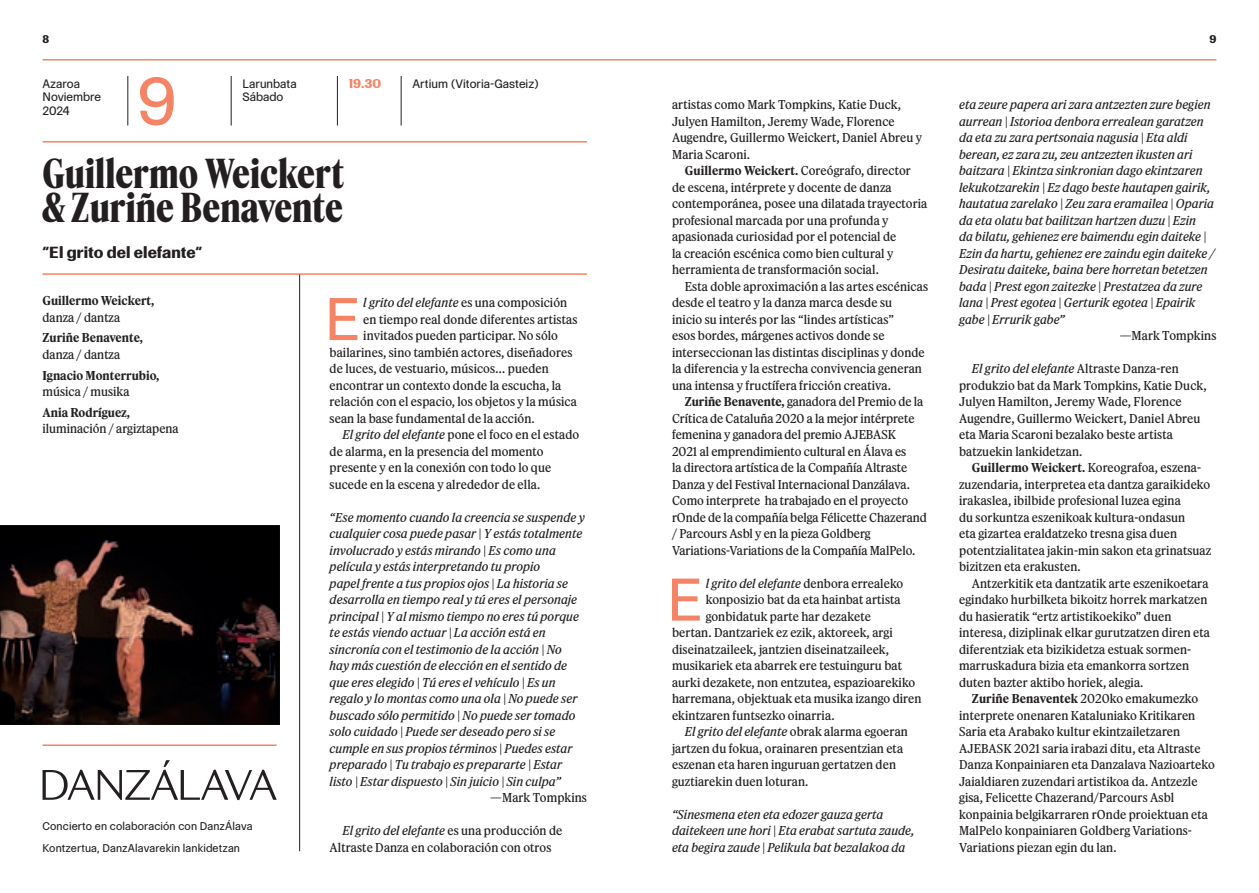
<style>
.page{position:relative;width:1259px;height:893px;background:#fff}
.page>*{position:absolute;margin:0;border:0;box-sizing:border-box;transform-origin:0 0}
.t1{font:63px "Control Upright Regular TNT";color:#f48465}
.t2{font:55.95px "Control Upright";color:#f48465}
.t3{font:700 39px/34.5px "Feature Deck Cond";color:#231f20}
.t4{font:700 15px "Control Upright";color:#231f20}
.t5{font:12px/16.5px "Feature Text";letter-spacing:.005em;color:#231f20}
.t6{font:italic 12px/16.5px "Feature Text";letter-spacing:.005em;color:#231f20}
.t7{font:700 12px "Feature Text";color:#231f20}
.t8{font:700 12px "Control Upright";color:#f48465}
.t9{font:11.4px/13.5px "Control Upright";color:#231f20}
.t10{font:10.5px/22px "Control Upright";letter-spacing:.01em;color:#231f20}
.t11{font:700 10.5px "Control Upright";color:#231f20}
.s1{font-style:normal}
.s2{font-style:italic}
.s3{font-weight:700}
</style>
<div class="page">
<svg style="left:43px;top:760px;width:234px;height:40px"></svg>
<hr style="left:128px;top:76px;width:1px;height:50px;background:#231f20">
<hr style="left:231px;top:76px;width:1px;height:50px;background:#231f20">
<hr style="left:337px;top:76px;width:1px;height:50px;background:#231f20">
<hr style="left:299px;top:274px;width:1px;height:577px;background:#231f20">
<hr style="left:43px;top:744px;width:234px;height:2px;background:#f48465">
<img style="left:0;top:526px;width:279px;height:198px">
<hr style="left:43px;top:59px;width:1173px;height:2px;background:#f48465">
<hr style="left:43px;top:141px;width:544px;height:2px;background:#f48465">
<hr style="left:43px;top:273px;width:544px;height:2px;background:#f48465">
<hr style="left:401px;top:76px;width:1px;height:50px;background:#231f20">
<p class="t11" style="left:43px;top:31px;width:8px">8</p>
<p class="t11" style="left:1209px;top:31px;width:8px">9</p>
<p class="t9" style="left:43px;top:76px;width:60px">Azaroa<br>Noviembre<br>2024</p>
<h1 class="t1" style="left:139px;top:58px;width:37px">9</h1>
<p class="t9" style="left:242px;top:76px;width:56px">Larunbata<br>Sábado</p>
<p class="t8" style="left:349px;top:75px;width:34px">19.30</p>
<p class="t9" style="left:412px;top:76px;width:128px">Artium (Vitoria-Gasteiz)</p>
<h3 class="t3" style="left:43px;top:153px;width:303px">Guillermo Weickert &amp; Zuriñe Benavente</h3>
<p class="t4" style="left:43px;top:241px;width:161px">“El grito del elefante”</p>
<p class="t7" style="left:43px;top:291px;width:113px">Guillermo Weickert,</p>
<p class="t5" style="left:43px;top:308px;width:79px">danza / dantza</p>
<p class="t7" style="left:43px;top:328px;width:102px">Zuriñe Benavente,</p>
<p class="t5" style="left:43px;top:345px;width:79px">danza / dantza</p>
<p class="t7" style="left:43px;top:366px;width:118px">Ignacio Monterrubio,</p>
<p class="t5" style="left:43px;top:383px;width:88px">música / musika</p>
<p class="t7" style="left:43px;top:403px;width:89px">Ania Rodríguez,</p>
<p class="t5" style="left:43px;top:420px;width:138px">iluminación / argiztapena</p>
<p class="t10" style="left:43px;top:814px;width:212px">Concierto en colaboración con DanzÁlava<br>Kontzertua, DanzAlavarekin lankidetzan</p>
<h2 class="t2" style="left:325px;top:276px;width:38px">E</h2>
<p class="t6" style="left:363px;top:293px;width:205px">l grito del elefante <span class="s1">es una composición</span></p>
<p class="t5" style="left:363px;top:310px;width:216px">en tiempo real donde diferentes artistas</p>
<p class="t5" style="left:363px;top:326px;width:196px">invitados pueden participar. No sólo</p>
<p class="t5" style="left:330px;top:343px;width:244px">bailarines, sino también actores, diseñadores</p>
<p class="t5" style="left:330px;top:359px;width:221px">de luces, de vestuario, músicos… pueden</p>
<p class="t5" style="left:330px;top:376px;width:233px">encontrar un contexto donde la escucha, la</p>
<p class="t5" style="left:330px;top:392px;width:249px">relación con el espacio, los objetos y la música</p>
<p class="t5" style="left:330px;top:409px;width:207px">sean la base fundamental de la acción.</p>
<p class="t5" style="left:342px;top:425px;width:238px"><span class="s2">El grito del elefante</span> pone el foco en el estado</p>
<p class="t5" style="left:330px;top:442px;width:216px">de alarma, en la presencia del momento</p>
<p class="t5" style="left:330px;top:458px;width:223px">presente y en la conexión con todo lo que</p>
<p class="t5" style="left:330px;top:475px;width:212px">sucede en la escena y alrededor de ella.</p>
<p class="t6" style="left:330px;top:508px;width:257px">“Ese momento cuando la creencia se suspende y cualquier cosa puede pasar | Y estás totalmente involucrado y estás mirando | Es como una película y estás interpretando tu propio<br>papel frente a tus propios ojos | La historia se desarrolla en tiempo real y tú eres el personaje principal | Y al mismo tiempo no eres tú porque te estás viendo actuar | La acción está en sincronía con el testimonio de la acción | No<br>hay más cuestión de elección en el sentido de que eres elegido | Tú eres el vehículo | Es un regalo y lo montas como una ola | No puede ser buscado sólo permitido | No puede ser tomado solo cuidado | Puede ser deseado pero si se cumple en sus propios términos | Puedes estar preparado | Tu trabajo es prepararte | Estar listo | Estar dispuesto | Sin juicio | Sin culpa”</p>
<p class="t5" style="left:490px;top:788px;width:98px">—Mark Tompkins</p>
<p class="t5" style="left:330px;top:821px;width:234px;text-indent:13px"><span class="s2">El grito del elefante</span> es una producción de<br>Altraste Danza en colaboración con otros</p>
<p class="t5" style="left:672px;top:95px;width:251px">artistas como Mark Tompkins, Katie Duck, Julyen Hamilton, Jeremy Wade, Florence Augendre, Guillermo Weickert, Daniel Abreu y Maria Scaroni.</p>
<p class="t5" style="left:672px;top:161px;width:257px;text-indent:13px"><span class="s3">Guillermo Weickert.</span> Coreógrafo, director<br>de escena, intérprete y docente de danza contemporánea, posee una dilatada trayectoria profesional marcada por una profunda y apasionada curiosidad por el potencial de<br>la creación escénica como bien cultural y herramienta de transformación social.</p>
<p class="t5" style="left:672px;top:277px;width:258px;text-indent:13px">Esta doble aproximación a las artes escénicas desde el teatro y la danza marca desde su<br>inicio su interés por las “lindes artísticas”<br>esos bordes, márgenes activos donde se interseccionan las distintas disciplinas y donde la diferencia y la estrecha convivencia generan una intensa y fructífera fricción creativa.</p>
<p class="t5" style="left:672px;top:392px;width:256px;text-indent:13px"><span class="s3">Zuriñe Benavente,</span> ganadora del Premio de la Crítica de Cataluña 2020 a la mejor intérprete femenina y ganadora del premio AJEBASK<br>2021 al emprendimiento cultural en Álava es<br>la directora artística de la Compañía Altraste Danza y del Festival Internacional Danzálava.<br>Como interprete ha trabajado en el proyecto rOnde de la compañía belga Félicette Chazerand / Parcours Asbl y en la pieza Goldberg Variations-Variations de la Compañía MalPelo.</p>
<h2 class="t2" style="left:667px;top:557px;width:38px">E</h2>
<p class="t6" style="left:705px;top:574px;width:199px">l grito del elefante <span class="s1">denbora errealeko</span></p>
<p class="t5" style="left:705px;top:590px;width:196px">konposizio bat da eta hainbat artista</p>
<p class="t5" style="left:705px;top:607px;width:167px">gonbidatuk parte har dezakete</p>
<p class="t5" style="left:672px;top:623px;width:222px">bertan. Dantzariek ez ezik, aktoreek, argi</p>
<p class="t5" style="left:672px;top:640px;width:219px">diseinatzaileek, jantzien diseinatzaileek,</p>
<p class="t5" style="left:672px;top:656px;width:231px">musikariek eta abarrek ere testuinguru bat</p>
<p class="t5" style="left:672px;top:673px;width:245px">aurki dezakete, non entzutea, espazioarekiko</p>
<p class="t5" style="left:672px;top:689px;width:251px">harremana, objektuak eta musika izango diren</p>
<p class="t5" style="left:672px;top:706px;width:164px">ekintzaren funtsezko oinarria.</p>
<p class="t6" style="left:685px;top:722px;width:225px">El grito del elefante <span class="s1">obrak alarma egoeran</span></p>
<p class="t5" style="left:672px;top:739px;width:233px">jartzen du fokua, orainaren presentzian eta</p>
<p class="t5" style="left:672px;top:755px;width:225px">eszenan eta haren inguruan gertatzen den</p>
<p class="t5" style="left:672px;top:772px;width:138px">guztiarekin duen loturan.</p>
<p class="t6" style="left:672px;top:805px;width:244px">“Sinesmena eten eta edozer gauza gerta daitekeen une hori | Eta erabat sartuta zaude, eta begira zaude | Pelikula bat bezalakoa da</p>
<p class="t6" style="left:959px;top:95px;width:257px">eta zeure papera ari zara antzezten zure begien aurrean | Istorioa denbora errealean garatzen da eta zu zara pertsonaia nagusia | Eta aldi berean, ez zara zu, zeu antzezten ikusten ari baitzara | Ekintza sinkronian dago ekintzaren lekukotzarekin | Ez dago beste hautapen gairik, hautatua zarelako | Zeu zara eramailea | Oparia da eta olatu bat bailitzan hartzen duzu | Ezin<br>da bilatu, gehienez ere baimendu egin daiteke | Ezin da hartu, gehienez ere zaindu egin daiteke / Desiratu daiteke, baina bere horretan betetzen bada | Prest egon zaitezke | Prestatzea da zure lana | Prest egotea | Gerturik egotea | Epairik gabe | Errurik gabe”</p>
<p class="t5" style="left:1119px;top:326px;width:98px">—Mark Tompkins</p>
<p class="t5" style="left:959px;top:359px;width:249px;text-indent:13px"><span class="s2">El grito del elefante</span> Altraste Danza-ren produkzio bat da Mark Tompkins, Katie Duck, Julyen Hamilton, Jeremy Wade, Florence Augendre, Guillermo Weickert, Daniel Abreu eta Maria Scaroni bezalako beste artista batzuekin lankidetzan.</p>
<p class="t5" style="left:959px;top:458px;width:254px;text-indent:13px"><span class="s3">Guillermo Weickert.</span> Koreografoa, eszena&shy;zuzendaria, interpretea eta dantza garaikideko irakaslea, ibilbide profesional luzea egina<br>du sorkuntza eszenikoak kultura-ondasun<br>eta gizartea eraldatzeko tresna gisa duen potentzialitatea jakin-min sakon eta grinatsuaz bizitzen eta erakusten.</p>
<p class="t5" style="left:959px;top:574px;width:252px;text-indent:13px">Antzerkitik eta dantzatik arte eszenikoetara egindako hurbilketa bikoitz horrek markatzen du hasieratik “ertz artistikoekiko” duen interesa, diziplinak elkar gurutzatzen diren eta diferentziak eta bizikidetza estuak sormen&shy;marruskadura bizia eta emankorra sortzen duten bazter aktibo horiek, alegia.</p>
<p class="t5" style="left:959px;top:689px;width:257px;text-indent:13px"><span class="s3">Zuriñe Benaventek</span> 2020ko emakumezko interprete onenaren Kataluniako Kritikaren Saria eta Arabako kultur ekintzailetzaren AJEBASK 2021 saria irabazi ditu, eta Altraste Danza Konpainiaren eta Danzalava Nazioarteko Jaialdiaren zuzendari artistikoa da. Antzezle gisa, Felicette Chazerand/Parcours Asbl konpainia belgikarraren rOnde proiektuan eta MalPelo konpainiaren Goldberg Variations-Variations piezan egin du lan.</p>
</div>
